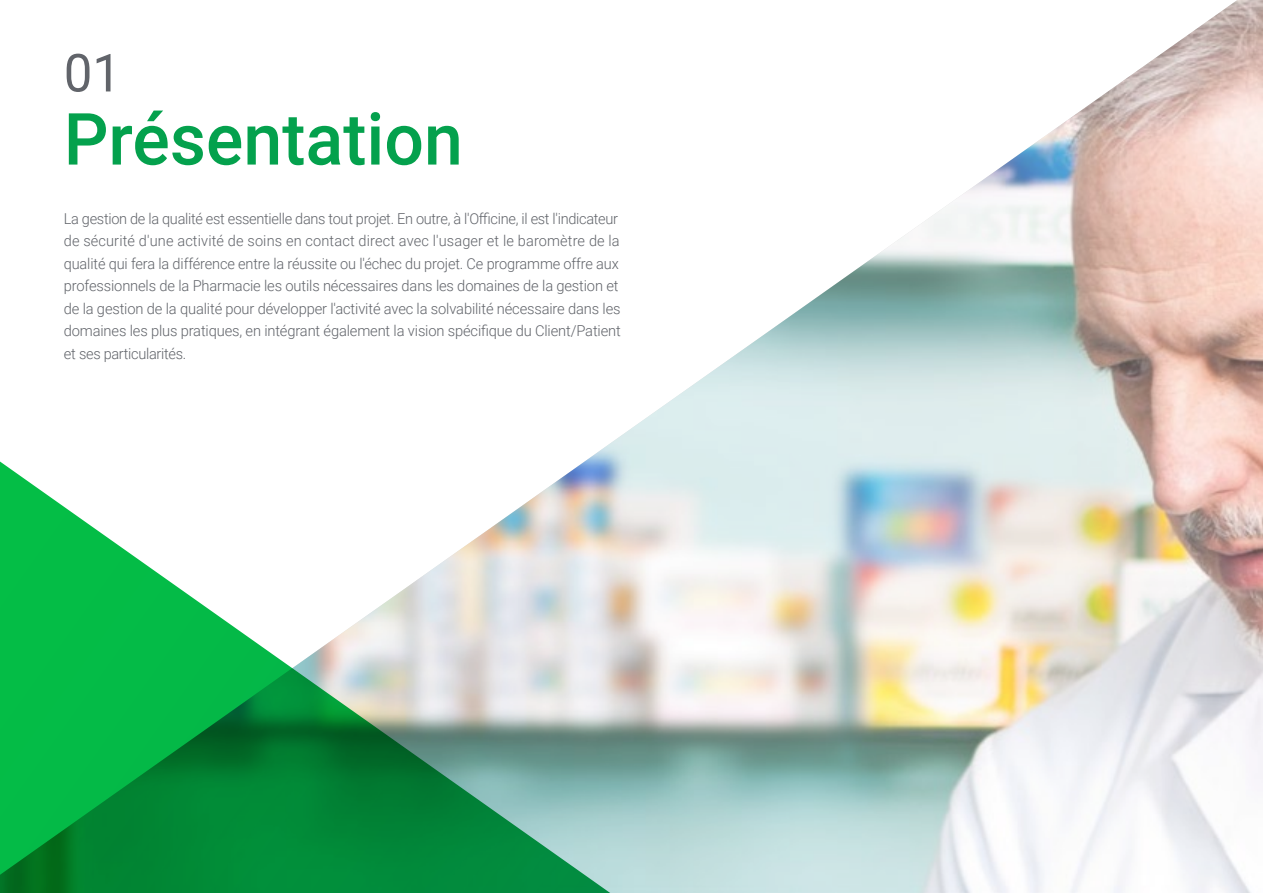
<style>
.page{position:relative;width:1263px;height:893px;background:#fff}
.page>*{position:absolute;margin:0;border:0;box-sizing:border-box;transform-origin:0 0}
.t1{font:500 72px "Roboto";color:#04a14d}
.t2{font:52.5px "Roboto";color:#61646a}
.t3{font:300 15px/22.5px "Roboto";letter-spacing:-.01em;color:#61646a}
</style>
<div class="page">
<img style="left:607px;top:0;width:656px;height:893px">
<svg style="left:0;top:446px;width:640px;height:447px"></svg>
<h2 class="t2" style="left:64px;top:36px;width:59px">01</h2>
<h1 class="t1" style="left:64px;top:89px;width:401px">Présentation</h1>
<p class="t3" style="left:64px;top:207px;width:558px">La gestion de la qualité est essentielle dans tout projet. En outre, à l'Officine, il est l'indicateur de sécurité d'une activité de soins en contact direct avec l'usager et le baromètre de la qualité qui fera la différence entre la réussite ou l'échec du projet. Ce programme offre aux professionnels de la Pharmacie les outils nécessaires dans les domaines de la gestion et de la gestion de la qualité pour développer l'activité avec la solvabilité nécessaire dans les domaines les plus pratiques, en intégrant également la vision spécifique du Client/Patient et ses particularités.</p>
</div>
